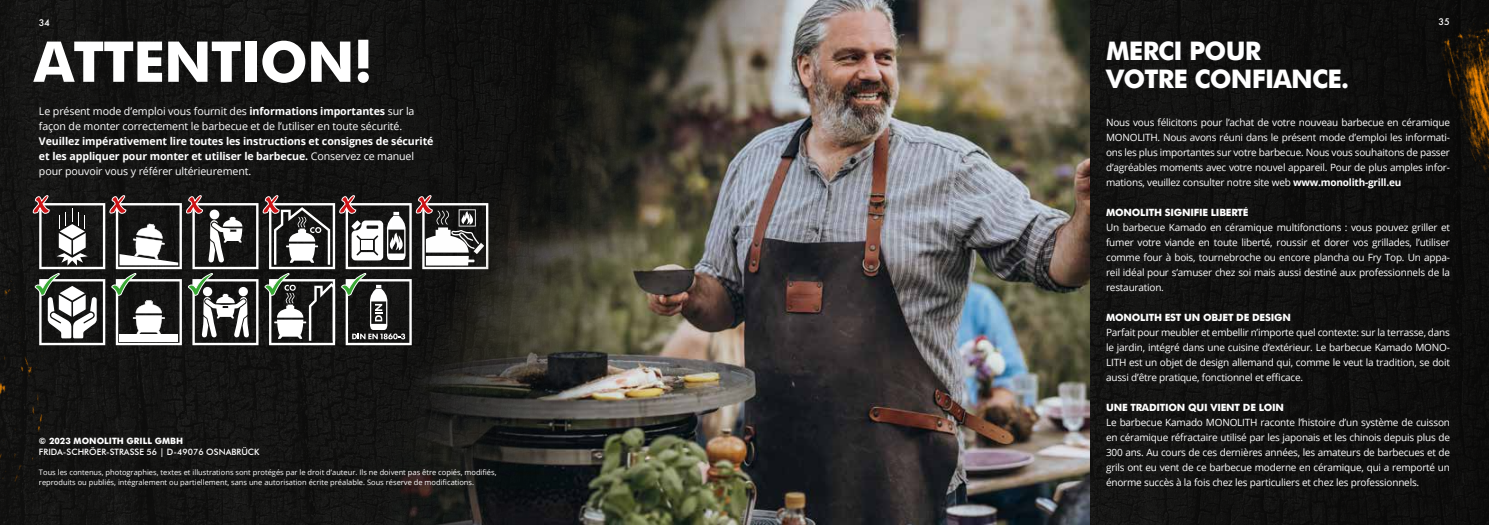
<style>
.page{position:relative;width:1489px;height:525px;background:#fff}
.page>*{position:absolute;margin:0;border:0;box-sizing:border-box;transform-origin:0 0}
.t1{font:700 56.25px "Futura";letter-spacing:-.02em;color:#fff}
.t2{font:700 25.5px/27.5px "Futura";letter-spacing:-.03em;color:#fff}
.t3{font:700 10.62px/15px "Open Sans";letter-spacing:-.01em;color:#fff}
.t4{font:10.62px/15px "Open Sans";letter-spacing:-.01em;color:#fff}
.t5{font:10px/15px "Open Sans";letter-spacing:-.02em;color:#fff;text-align:justify}
.t6{font:700 10px "Futura";letter-spacing:-.02em;color:#fff}
.t7{font:500 10px "Futura PT";color:#fff}
.t8{font:500 8.75px "Futura BT";color:#fff}
.t9{font:700 8.75px "Futura";color:#fff}
.t10{font:7.5px/10px "Open Sans";color:#fff}
.s1{font-weight:700}
.s2{font-weight:400}
</style>
<div class="page">
<div style="left:0;top:0;width:392px;height:524px;background:#131312"></div>
<div style="left:1089px;top:0;width:399px;height:524px;background:#10100f"></div>
<div style="left:0;top:230px;width:141px;height:281px;background:#131312"></div>
<svg style="left:32px;top:195px;width:360px;height:150px"></svg>
<img style="left:1387px;top:0;width:101px;height:190px">
<img style="left:392px;top:0;width:697px;height:524px">
<div style="left:32px;top:430px;width:471px;height:64px;background:#1a1a18"></div>
<p class="t7" style="left:39px;top:16px;width:12px">34</p>
<p class="t7" style="left:1438px;top:16px;width:13px">35</p>
<h1 class="t1" style="left:34px;top:21px;width:341px">ATTENTION!</h1>
<p class="t4" style="left:39px;top:104px;width:377px">Le présent mode d’emploi vous fournit des <span class="s1">informations importantes</span> sur la façon de monter correctement le barbecue et de l’utiliser en toute sécurité.</p>
<p class="t3" style="left:39px;top:134px;width:396px">Veuillez impérativement lire toutes les instructions et consignes de sécurité et les appliquer pour monter et utiliser le barbecue. <span class="s2">Conservez ce manuel pour pouvoir vous y référer ultérieurement.</span></p>
<p class="t9" style="left:39px;top:434px;width:146px">© 2023 MONOLITH GRILL GMBH</p>
<p class="t8" style="left:39px;top:446px;width:222px">FRIDA-SCHRÖER-STRASSE 56 | D-49076 OSNABRÜCK</p>
<p class="t10" style="left:39px;top:467px;width:459px">Tous les contenus, photographies, textes et illustrations sont protégés par le droit d’auteur. Ils ne doivent pas être copiés, modifiés, reproduits ou publiés, intégralement ou partiellement, sans une autorisation écrite préalable. Sous réserve de modifications.</p>
<h2 class="t2" style="left:1106px;top:36px;width:244px">MERCI POUR<br>VOTRE CONFIANCE.</h2>
<p class="t5" style="left:1106px;top:114px;width:345px">Nous vous félicitons pour l’achat de votre nouveau barbecue en céramique MONOLITH. Nous avons réuni dans le présent mode d’emploi les informati&shy;ons les plus importantes sur votre barbecue. Nous vous souhaitons de passer d’agréables moments avec votre nouvel appareil. Pour de plus amples infor&shy;mations, veuillez consulter notre site web <span class="s1">www.monolith-grill.eu</span></p>
<p class="t6" style="left:1106px;top:205px;width:144px">MONOLITH SIGNIFIE LIBERTÉ</p>
<p class="t5" style="left:1106px;top:219px;width:345px">Un barbecue Kamado en céramique multifonctions : vous pouvez griller et fumer votre viande en toute liberté, roussir et dorer vos grillades, l’utiliser comme four à bois, tournebroche ou encore plancha ou Fry Top. Un appa&shy;reil idéal pour s’amuser chez soi mais aussi destiné aux professionnels de la restauration.</p>
<p class="t6" style="left:1106px;top:310px;width:186px">MONOLITH EST UN OBJET DE DESIGN</p>
<p class="t5" style="left:1106px;top:324px;width:345px">Parfait pour meubler et embellir n’importe quel contexte: sur la terrasse, dans le jardin, intégré dans une cuisine d’extérieur. Le barbecue Kamado MONO-LITH est un objet de design allemand qui, comme le veut la tradition, se doit aussi d’être pratique, fonctionnel et efficace.</p>
<p class="t6" style="left:1106px;top:400px;width:179px">UNE TRADITION QUI VIENT DE LOIN</p>
<p class="t5" style="left:1106px;top:414px;width:345px">Le barbecue Kamado MONOLITH raconte l’histoire d’un système de cuisson en céramique réfractaire utilisé par les japonais et les chinois depuis plus de 300 ans. Au cours de ces dernières années, les amateurs de barbecues et de grils ont eu vent de ce barbecue moderne en céramique, qui a remporté un énorme succès à la fois chez les particuliers et chez les professionnels.</p>
</div>
